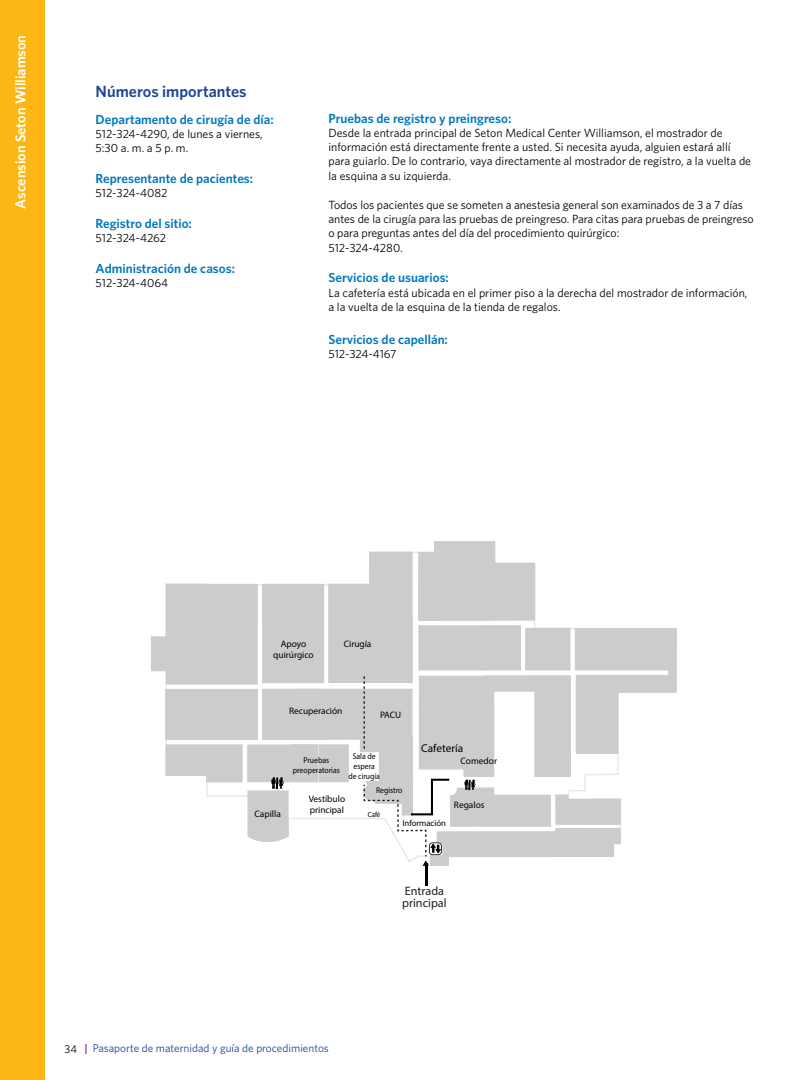
<style>
.page{position:relative;width:810px;height:1080px;background:#fff}
.page>*{position:absolute;margin:0;border:0;box-sizing:border-box;transform-origin:0 0}
.t1{font:600 16.25px "Whitney";color:#1d4499}
.t2{font:600 14.38px "Whitney";color:#fff}
.t3{font:600 13.12px "Whitney";color:#0077be}
.t4{font:12.25px/11.9px "Myriad Pro";color:#221f20}
.t5{font:11.88px/14.2px "Whitney";color:#000}
.t6{font:11.38px "Myriad Pro";color:#000}
.t7{font:11.25px "Whitney";color:#1d4499}
.t8{font:9.38px/11px "Myriad Pro";color:#000;text-align:center}
.t9{font:8.75px "Myriad Pro";letter-spacing:-.01em;color:#000}
.t10{font:8.5px/10px "Myriad Pro";color:#000;text-align:center;scale:.91 1}
.t11{font:7.5px "Myriad Pro";color:#000;scale:.91 1}
.s1{color:#000}
.s2{font-weight:600;color:#9f248f}
</style>
<div class="page">
<div style="left:0;top:0;width:45px;height:1080px;background:#fdb714"></div>
<div style="left:151px;top:636px;width:16px;height:35px;background:#cdcccb;border:1px solid #cdcccb"></div>
<hr style="left:425px;top:863px;width:3px;height:23px;background:#000101">
<svg style="left:165px;top:541px;width:512px;height:325px"></svg>
<p class="t2" style="left:11px;top:209px;width:175px;rotate:-90deg">Ascension Seton Williamson</p>
<h1 class="t1" style="left:96px;top:81px;width:153px">Números importantes</h1>
<p class="t3" style="left:96px;top:110px;width:180px">Departamento de cirugía de día:</p>
<p class="t5" style="left:96px;top:126px;width:169px">512-324-4290, de lunes a viernes,<br>5:30 a. m. a 5 p. m.</p>
<p class="t3" style="left:96px;top:170px;width:159px">Representante de pacientes:</p>
<p class="t5" style="left:96px;top:186px;width:73px">512-324-4082</p>
<p class="t3" style="left:96px;top:215px;width:98px">Registro del sitio:</p>
<p class="t5" style="left:96px;top:231px;width:72px">512-324-4262</p>
<p class="t3" style="left:96px;top:260px;width:141px">Administración de casos:</p>
<p class="t5" style="left:96px;top:276px;width:74px">512-324-4064</p>
<p class="t3" style="left:328px;top:109px;width:184px">Pruebas de registro y preingreso:</p>
<p class="t5" style="left:328px;top:125px;width:424px">Desde la entrada principal de Seton Medical Center Williamson, el mostrador de información está directamente frente a usted. Si necesita ayuda, alguien estará allí para guiarlo. De lo contrario, vaya directamente al mostrador de registro, a la vuelta de la esquina a su izquierda.</p>
<p class="t5" style="left:328px;top:197px;width:427px">Todos los pacientes que se someten a anestesia general son examinados de 3 a 7 días antes de la cirugía para las pruebas de preingreso. Para citas para pruebas de preingreso o para preguntas antes del día del procedimiento quirúrgico:<br>512-324-4280.</p>
<p class="t3" style="left:328px;top:269px;width:122px">Servicios de usuarios:</p>
<p class="t5" style="left:328px;top:285px;width:421px">La cafetería está ubicada en el primer piso a la derecha del mostrador de información, a la vuelta de la esquina de la tienda de regalos.</p>
<p class="t3" style="left:328px;top:331px;width:121px">Servicios de capellán:</p>
<p class="t5" style="left:328px;top:347px;width:70px">512-324-4167</p>
<p class="t8" style="left:273px;top:638px;width:42px">Apoyo quirúrgico</p>
<p class="t8" style="left:344px;top:639px;width:29px">Cirugía</p>
<p class="t8" style="left:289px;top:706px;width:55px">Recuperación</p>
<p class="t8" style="left:380px;top:709px;width:23px">PACU</p>
<p class="t8" style="left:255px;top:808px;width:28px">Capilla</p>
<p class="t10" style="left:293px;top:755px;width:53px">Pruebas preoperatorias</p>
<p class="t10" style="left:348px;top:751px;width:36px">Sala de espera de cirugía</p>
<p class="t8" style="left:309px;top:793px;width:38px;text-align:left">Vestíbulo principal</p>
<p class="t10" style="left:376px;top:785px;width:30px">Registro</p>
<p class="t11" style="left:368px;top:810px;width:15px">Café</p>
<p class="t6" style="left:421px;top:741px;width:44px">Cafetería</p>
<p class="t8" style="left:461px;top:755px;width:38px">Comedor</p>
<p class="t8" style="left:454px;top:800px;width:32px">Regalos</p>
<p class="t9" style="left:403px;top:818px;width:45px">Información</p>
<p class="t4" style="left:402px;top:885px;width:46px">Entrada principal</p>
<p class="t7" style="left:65px;top:1040px;width:266px"><span class="s1">34</span> <span class="s2">|</span> Pasaporte de maternidad y guía de procedimientos</p>
</div>
